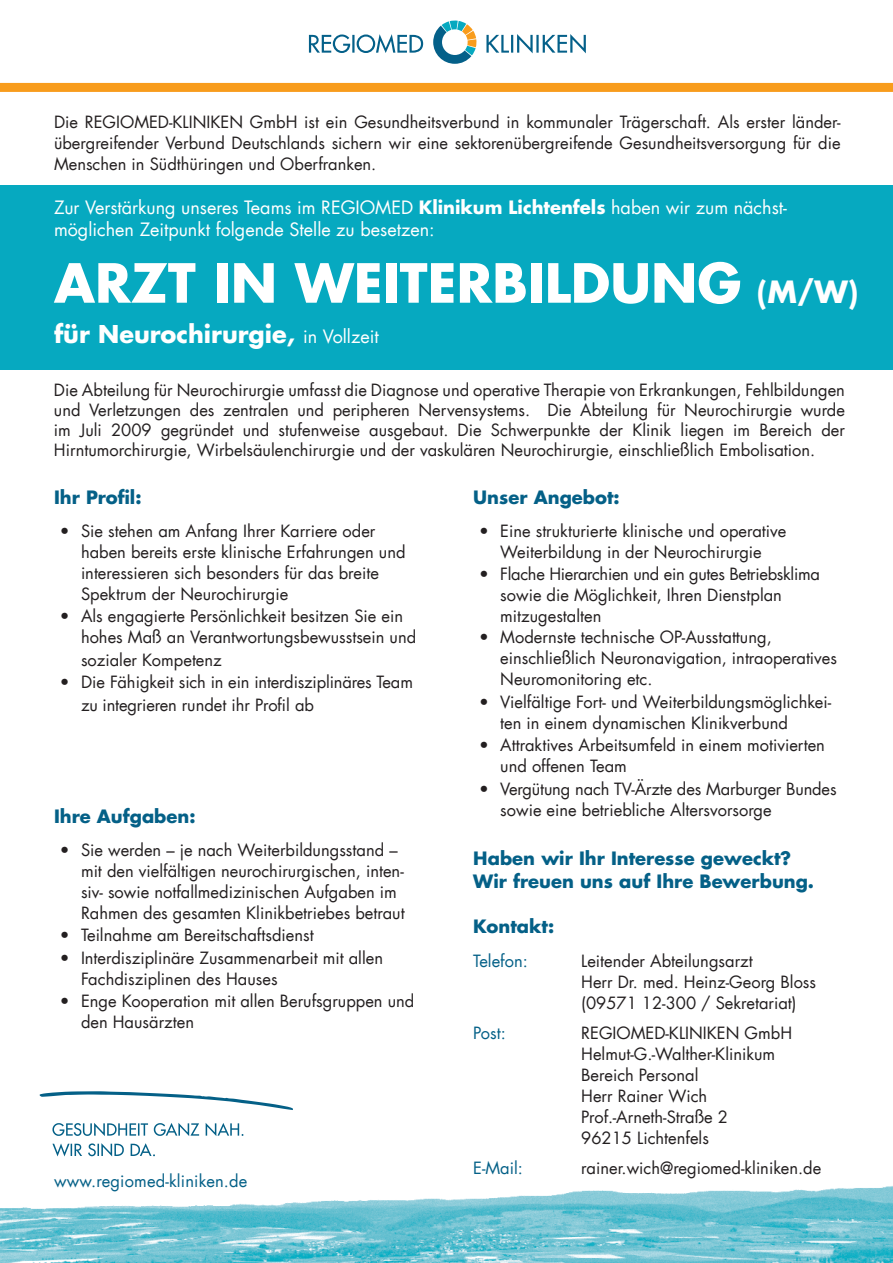
<style>
.page{position:relative;width:893px;height:1263px;background:#fff}
.page>*{position:absolute;margin:0;border:0;box-sizing:border-box;transform-origin:0 0}
.t1{font:700 52.5px "Futura Com";color:#fff}
.t2{font:700 24px "Futura Com";color:#fff}
.t3{font:18px/22.5px "Futura Com";color:#fff}
.t4{font:700 18px/22.5px "Futura Com";color:#046087}
.t5{font:16.5px/21px "Futura Com";color:#231f20}
.t6{font:16.5px "Futura Com";letter-spacing:.01em;color:#046087}
.s1{font-weight:700}
.s2{font-size:30px}
.s3{font-weight:400;font-size:18px}
</style>
<div class="page">
<img style="left:0;top:1134px;width:893px;height:129px">
<svg style="left:433px;top:20px;width:44px;height:44px"></svg>
<svg style="left:309px;top:34px;width:114px;height:19px"></svg>
<svg style="left:486px;top:34px;width:100px;height:19px"></svg>
<div style="left:0;top:83px;width:893px;height:9px;background:#f89c1c"></div>
<svg style="left:52px;top:1123px;width:191px;height:13px"></svg>
<svg style="left:52px;top:1143px;width:103px;height:13px"></svg>
<svg style="left:39px;top:1091px;width:254px;height:19px"></svg>
<div style="left:0;top:185px;width:893px;height:185px;background:#06a9c0"></div>
<p class="t5" style="left:54px;top:112px;width:788px;text-align:justify">Die REGIOMED-KLINIKEN GmbH ist ein Gesundheitsverbund in kommunaler Trägerschaft. Als erster länder&shy;übergreifender Verbund Deutschlands sichern wir eine sektorenübergreifende Gesundheitsversorgung für die Menschen in Südthüringen und Oberfranken.</p>
<p class="t3" style="left:54px;top:196px;width:734px">Zur Verstärkung unseres Teams im REGIOMED <span class="s1">Klinikum Lichtenfels</span> haben wir zum nächst&shy;möglichen Zeitpunkt folgende Stelle zu besetzen:</p>
<h1 class="t1" style="left:54px;top:243px;width:806px">ARZT IN WEITERBILDUNG <span class="s2">(M/W)</span></h1>
<h2 class="t2" style="left:54px;top:315px;width:326px">für Neurochirurgie, <span class="s3">in Vollzeit</span></h2>
<p class="t5" style="left:54px;top:380px;width:792px;line-height:19.8px;text-align:justify">Die Abteilung für Neurochirurgie umfasst die Diagnose und operative Therapie von Erkrankungen, Fehlbildungen und Verletzungen des zentralen und peripheren Nervensystems. Die Abteilung für Neurochirurgie wurde im Juli 2009 gegründet und stufenweise ausgebaut. Die Schwerpunkte der Klinik liegen im Bereich der Hirntumorchirurgie, Wirbelsäulenchirurgie und der vaskulären Neurochirurgie, einschließlich Embolisation.</p>
<p class="t4" style="left:54px;top:485px;width:89px">Ihr Profil:</p>
<p class="t5" style="left:81px;top:520px;width:326px;text-indent:-21px">• Sie stehen am Anfang Ihrer Karriere oder haben bereits erste klinische Erfahrungen und interessieren sich besonders für das breite Spektrum der Neurochirurgie</p>
<p class="t5" style="left:81px;top:606px;width:337px;text-indent:-21px">• Als engagierte Persönlichkeit besitzen Sie ein hohes Maß an Verantwortungsbewusstsein und</p>
<p class="t5" style="left:81px;top:649px;width:142px">sozialer Kompetenz</p>
<p class="t5" style="left:81px;top:671px;width:333px;line-height:22.5px;text-indent:-21px">• Die Fähigkeit sich in ein interdisziplinäres Team zu integrieren rundet ihr Profil ab</p>
<p class="t4" style="left:54px;top:804px;width:143px">Ihre Aufgaben:</p>
<p class="t5" style="left:81px;top:839px;width:325px;text-indent:-21px">• Sie werden – je nach Weiterbildungsstand – mit den vielfältigen neurochirurgischen, inten&shy;siv- sowie notfallmedizinischen Aufgaben im Rahmen des gesamten Klinikbetriebes betraut</p>
<p class="t5" style="left:60px;top:924px;width:255px">• Teilnahme am Bereitschaftsdienst</p>
<p class="t5" style="left:81px;top:947px;width:304px;text-indent:-21px">• Interdisziplinäre Zusammenarbeit mit allen<br>Fachdisziplinen des Hauses</p>
<p class="t5" style="left:81px;top:990px;width:335px;text-indent:-21px">• Enge Kooperation mit allen Berufsgruppen und den Hausärzten</p>
<p class="t6" style="left:54px;top:1170px;width:195px">www.regiomed-kliniken.de</p>
<p class="t4" style="left:473px;top:485px;width:148px">Unser Angebot:</p>
<p class="t5" style="left:479px;top:520px;width:309px;text-align:center">• Eine strukturierte klinische und operative<br>Weiterbildung in der Neurochirurgie</p>
<p class="t5" style="left:500px;top:564px;width:321px;text-indent:-21px">• Flache Hierarchien und ein gutes Betriebsklima sowie die Möglichkeit, Ihren Dienstplan mitzugestalten</p>
<p class="t5" style="left:500px;top:627px;width:338px;text-indent:-21px">• Modernste technische OP-Ausstattung, einschließlich Neuronavigation, intraoperatives<br>Neuromonitoring etc.</p>
<p class="t5" style="left:500px;top:691px;width:332px;text-indent:-21px">• Vielfältige Fort- und Weiterbildungsmöglichkei&shy;ten in einem dynamischen Klinikverbund</p>
<p class="t5" style="left:500px;top:735px;width:326px;text-indent:-21px">• Attraktives Arbeitsumfeld in einem motivierten und offenen Team</p>
<p class="t5" style="left:500px;top:778px;width:338px;text-indent:-21px">• Vergütung nach TV-Ärzte des Marburger Bundes sowie eine betriebliche Altersvorsorge</p>
<p class="t4" style="left:473px;top:847px;width:342px">Haben wir Ihr Interesse geweckt?<br>Wir freuen uns auf Ihre Bewerbung.</p>
<p class="t4" style="left:473px;top:915px;width:82px">Kontakt:</p>
<p class="t6" style="left:473px;top:949px;width:56px">Telefon:</p>
<p class="t5" style="left:581px;top:950px;width:236px">Leitender Abteilungsarzt<br>Herr Dr. med. Heinz-Georg Bloss (09571 12-300 / Sekretariat)</p>
<p class="t6" style="left:473px;top:1021px;width:34px">Post:</p>
<p class="t5" style="left:581px;top:1022px;width:212px">REGIOMED-KLINIKEN GmbH<br>Helmut-G.-Walther-Klinikum<br>Bereich Personal<br>Herr Rainer Wich<br>Prof.-Arneth-Straße 2<br>96215 Lichtenfels</p>
<p class="t6" style="left:473px;top:1156px;width:51px">E-Mail:</p>
<p class="t5" style="left:581px;top:1157px;width:241px">rainer.wich@regiomed-kliniken.de</p>
</div>
